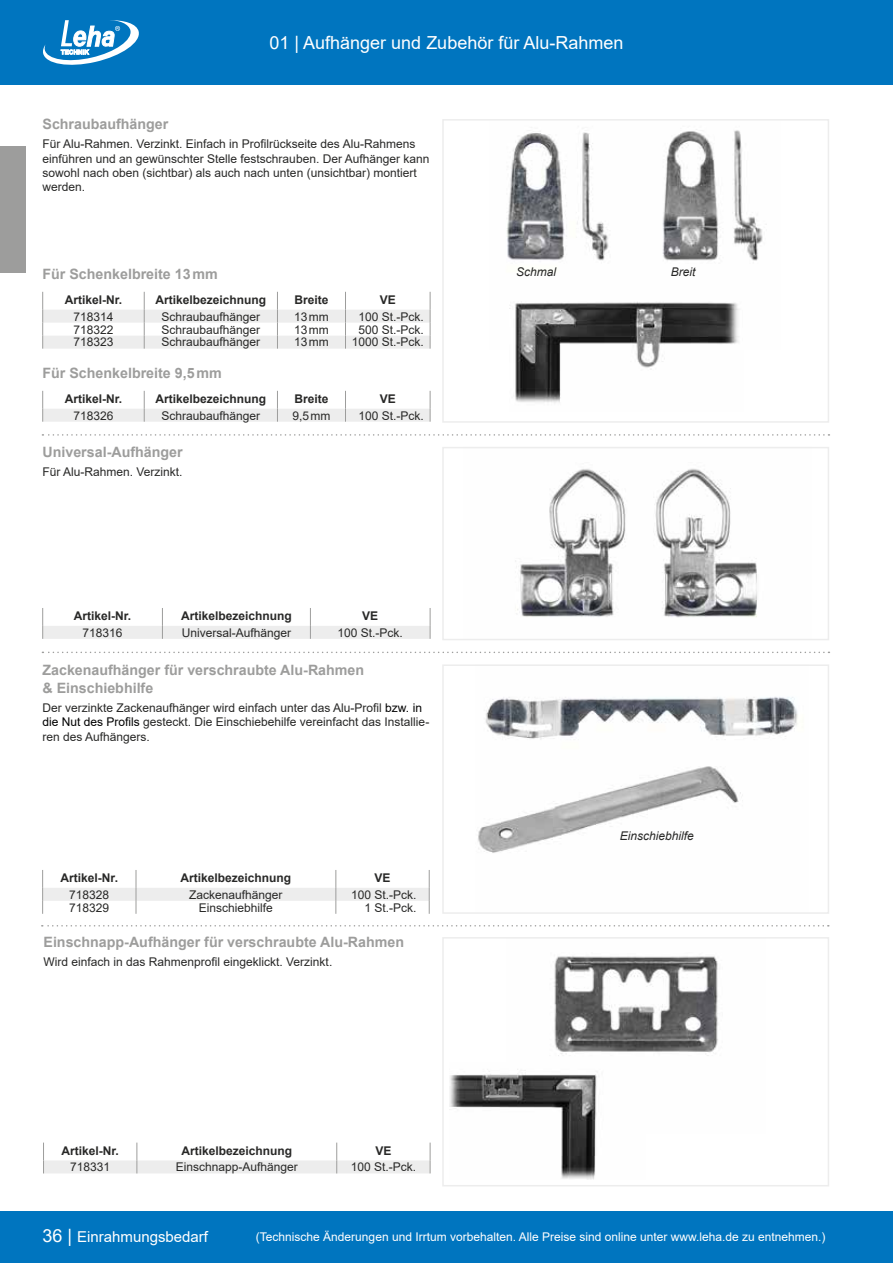
<style>
.page{position:relative;width:893px;height:1263px;background:#fff}
.page>*{position:absolute;margin:0;border:0;box-sizing:border-box;transform-origin:0 0}
.t1{font:18px "Arial";color:#fff}
.t2{font:15px "Arial";color:#fff}
.t3{font:700 14.25px/18.3px "Arial";color:#9d9d9c}
.t4{font:12px/14.4px "Arial";color:#282827}
.t5{font:700 12px "Arial";color:#282827}
.t6{font:12px "Arial";color:#fff}
.t7{font:italic 12px "Arial";color:#282827}
.s1{color:#000}
.s2{font-size:18px}
</style>
<div class="page">
<div style="left:0;top:0;width:893px;height:85px;background:#0075bf"></div>
<div style="left:0;top:1211px;width:893px;height:52px;background:#0075bf"></div>
<div style="left:0;top:147px;width:26px;height:126px;background:#9d9d9c"></div>
<svg style="left:43px;top:20px;width:96px;height:45px"></svg>
<img style="left:507px;top:129px;width:260px;height:132px">
<div style="left:442px;top:119px;width:387px;height:304px;border:2px solid #ededed"></div>
<img style="left:515px;top:468px;width:242px;height:150px">
<div style="left:442px;top:447px;width:387px;height:193px;border:2px solid #ededed"></div>
<svg style="left:42px;top:292px;width:389px;height:57px"></svg>
<svg style="left:42px;top:391px;width:389px;height:31px"></svg>
<svg style="left:42px;top:608px;width:389px;height:31px"></svg>
<img style="left:478px;top:697px;width:320px;height:156px">
<div style="left:442px;top:664px;width:387px;height:250px;border:2px solid #ededed"></div>
<img style="left:554px;top:956px;width:164px;height:100px">
<div style="left:442px;top:937px;width:387px;height:249px;border:2px solid #ededed"></div>
<img style="left:450px;top:1069px;width:147px;height:110px">
<svg style="left:42px;top:870px;width:388px;height:44px"></svg>
<svg style="left:43px;top:1142px;width:388px;height:31px"></svg>
<svg style="left:42px;top:434px;width:787px;height:2px"></svg>
<svg style="left:42px;top:652px;width:787px;height:1px"></svg>
<svg style="left:42px;top:925px;width:787px;height:1px"></svg>
<img style="left:509px;top:302px;width:230px;height:101px">
<h1 class="t1" style="left:270px;top:30px;width:355px">01 | Aufhänger und Zubehör für Alu-Rahmen</h1>
<p class="t3" style="left:43px;top:115px;width:127px">Schraubaufhänger</p>
<p class="t4" style="left:43px;top:137px;width:388px">Für Alu-Rahmen. Verzinkt. Einfach in Profilrückseite des Alu-Rahmens einführen und an gewünschter Stelle festschrauben. Der Aufhänger kann sowohl nach oben (sichtbar) als auch nach unten (unsichtbar) montiert werden.</p>
<p class="t3" style="left:43px;top:265px;width:177px">Für Schenkelbreite 13mm</p>
<p class="t5" style="left:65px;top:291px;width:59px">Artikel-Nr.</p>
<p class="t5" style="left:155px;top:291px;width:112px">Artikelbezeichnung</p>
<p class="t5" style="left:294px;top:291px;width:36px">Breite</p>
<p class="t5" style="left:380px;top:291px;width:18px">VE</p>
<p class="t4" style="left:73px;top:309px;width:42px">718314</p>
<p class="t4" style="left:161px;top:309px;width:100px">Schraubaufhänger</p>
<p class="t4" style="left:294px;top:309px;width:36px">13mm</p>
<p class="t4" style="left:358px;top:309px;width:67px">100 St.-Pck.</p>
<p class="t4" style="left:73px;top:322px;width:42px">718322</p>
<p class="t4" style="left:161px;top:322px;width:100px">Schraubaufhänger</p>
<p class="t4" style="left:294px;top:322px;width:36px">13mm</p>
<p class="t4" style="left:358px;top:322px;width:67px">500 St.-Pck.</p>
<p class="t4" style="left:73px;top:335px;width:42px">718323</p>
<p class="t4" style="left:161px;top:335px;width:100px">Schraubaufhänger</p>
<p class="t4" style="left:294px;top:335px;width:36px">13mm</p>
<p class="t4" style="left:352px;top:335px;width:74px">1000 St.-Pck.</p>
<p class="t3" style="left:43px;top:364px;width:181px">Für Schenkelbreite 9,5mm</p>
<p class="t5" style="left:65px;top:390px;width:59px">Artikel-Nr.</p>
<p class="t5" style="left:155px;top:390px;width:112px">Artikelbezeichnung</p>
<p class="t5" style="left:294px;top:390px;width:36px">Breite</p>
<p class="t5" style="left:380px;top:390px;width:18px">VE</p>
<p class="t4" style="left:73px;top:408px;width:42px">718326</p>
<p class="t4" style="left:161px;top:408px;width:100px">Schraubaufhänger</p>
<p class="t4" style="left:292px;top:408px;width:40px">9,5mm</p>
<p class="t4" style="left:358px;top:408px;width:67px">100 St.-Pck.</p>
<p class="t3" style="left:43px;top:443px;width:142px">Universal-Aufhänger</p>
<p class="t4" style="left:43px;top:464px;width:142px">Für Alu-Rahmen. Verzinkt.</p>
<p class="t5" style="left:74px;top:607px;width:59px">Artikel-Nr.</p>
<p class="t5" style="left:181px;top:607px;width:112px">Artikelbezeichnung</p>
<p class="t5" style="left:362px;top:607px;width:18px">VE</p>
<p class="t4" style="left:83px;top:625px;width:42px">718316</p>
<p class="t4" style="left:182px;top:625px;width:111px">Universal-Aufhänger</p>
<p class="t4" style="left:338px;top:625px;width:67px">100 St.-Pck.</p>
<p class="t3" style="left:42px;top:661px;width:323px">Zackenaufhänger für verschraubte Alu-Rahmen &amp; Einschiebhilfe</p>
<p class="t4" style="left:42px;top:700px;width:388px">Der verzinkte Zackenaufhänger wird einfach unter das Alu-Profil <span class="s1">bzw. in die Nut des Profils</span> gesteckt. Die Einschiebehilfe vereinfacht das Installie&shy;ren des Aufhängers.</p>
<p class="t5" style="left:61px;top:869px;width:59px">Artikel-Nr.</p>
<p class="t5" style="left:181px;top:869px;width:112px">Artikelbezeichnung</p>
<p class="t5" style="left:374px;top:869px;width:18px">VE</p>
<p class="t4" style="left:69px;top:887px;width:42px">718328</p>
<p class="t4" style="left:189px;top:887px;width:95px">Zackenaufhänger</p>
<p class="t4" style="left:351px;top:887px;width:67px">100 St.-Pck.</p>
<p class="t4" style="left:69px;top:900px;width:42px">718329</p>
<p class="t4" style="left:199px;top:900px;width:76px">Einschiebhilfe</p>
<p class="t4" style="left:364px;top:900px;width:54px">1 St.-Pck.</p>
<p class="t3" style="left:44px;top:933px;width:362px">Einschnapp-Aufhänger für verschraubte Alu-Rahmen</p>
<p class="t4" style="left:44px;top:955px;width:290px">Wird einfach in das Rahmenprofil eingeklickt. Verzinkt.</p>
<p class="t5" style="left:62px;top:1142px;width:59px">Artikel-Nr.</p>
<p class="t5" style="left:181px;top:1142px;width:112px">Artikelbezeichnung</p>
<p class="t5" style="left:375px;top:1142px;width:18px">VE</p>
<p class="t4" style="left:70px;top:1160px;width:42px">718331</p>
<p class="t4" style="left:176px;top:1160px;width:124px">Einschnapp-Aufhänger</p>
<p class="t4" style="left:351px;top:1160px;width:67px">100 St.-Pck.</p>
<p class="t7" style="left:516px;top:264px;width:42px">Schmal</p>
<p class="t7" style="left:671px;top:264px;width:26px">Breit</p>
<p class="t7" style="left:620px;top:828px;width:76px">Einschiebhilfe</p>
<p class="t2" style="left:43px;top:1226px;width:167px"><span class="s2">36 |</span> Einrahmungsbedarf</p>
<p class="t6" style="left:256px;top:1229px;width:571px">(Technische Änderungen und Irrtum vorbehalten. Alle Preise sind online unter www.leha.de zu entnehmen.)</p>
</div>
